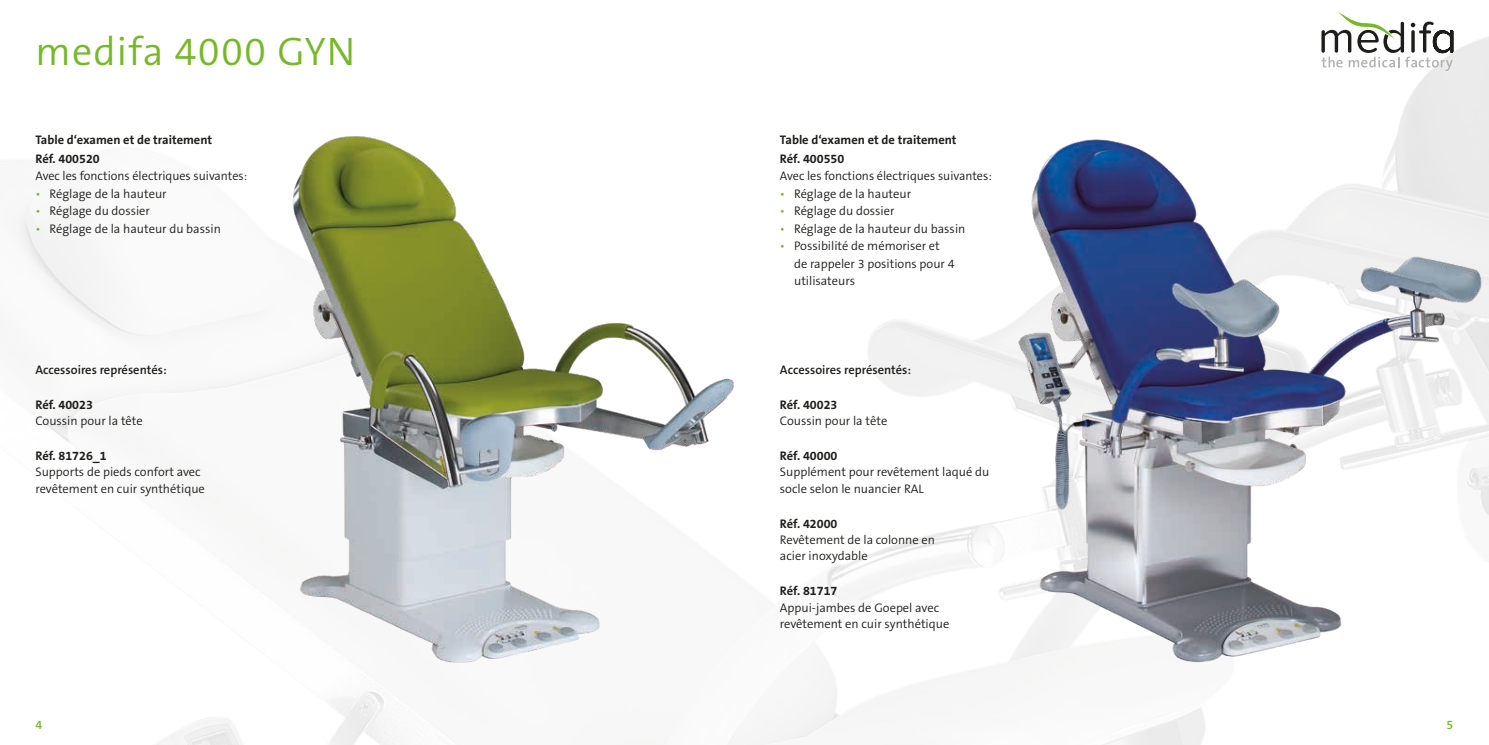
<style>
.page{position:relative;width:1489px;height:745px;background:#fff}
.page>*{position:absolute;margin:0;border:0;box-sizing:border-box;transform-origin:0 0}
.t1{font:300 40px "The Sans B W4";letter-spacing:.03em;color:#76b82a}
.t2{font:300 12.5px/16.2px "The Sans B W4";color:#1d1d1b}
.t3{font:700 12.5px/18.8px "The Sans B W7";color:#1d1d1b}
.t4{font:600 12.5px "The Sans B W6";color:#1d1d1b}
.t5{font:600 12.5px "The Sans B W6";color:#76b82a}
.s1{color:#76b82a}
</style>
<div class="page">
<img style="left:18px;top:30px;width:1470px;height:714px">
<img style="left:266px;top:135px;width:471px;height:569px">
<img style="left:969px;top:135px;width:519px;height:534px">
<svg style="left:1321px;top:11px;width:132px;height:60px"></svg>
<h1 class="t1" style="left:35px;top:26px;width:321px">medifa 4000 GYN</h1>
<p class="t3" style="left:35px;top:130px;width:178px">Table d‘examen et de traitement<br>Réf. 400520</p>
<p class="t2" style="left:35px;top:168px;width:213px">Avec les fonctions électriques suivantes:</p>
<p class="t2" style="left:35px;top:185px;width:133px"><span class="s1">•</span> Réglage de la hauteur</p>
<p class="t2" style="left:35px;top:203px;width:116px"><span class="s1">•</span> Réglage du dossier</p>
<p class="t2" style="left:35px;top:220px;width:187px"><span class="s1">•</span> Réglage de la hauteur du bassin</p>
<p class="t4" style="left:35px;top:361px;width:133px">Accessoires représentés:</p>
<p class="t3" style="left:35px;top:395px;width:59px">Réf. 40023</p>
<p class="t2" style="left:35px;top:412px;width:109px">Coussin pour la tête</p>
<p class="t3" style="left:35px;top:446px;width:73px">Réf. 81726_1</p>
<p class="t2" style="left:35px;top:464px;width:171px">Supports de pieds confort avec revêtement en cuir synthétique</p>
<p class="t3" style="left:780px;top:130px;width:178px">Table d‘examen et de traitement<br>Réf. 400550</p>
<p class="t2" style="left:780px;top:168px;width:213px">Avec les fonctions électriques suivantes:</p>
<p class="t2" style="left:780px;top:185px;width:133px"><span class="s1">•</span> Réglage de la hauteur</p>
<p class="t2" style="left:780px;top:203px;width:116px"><span class="s1">•</span> Réglage du dossier</p>
<p class="t2" style="left:780px;top:220px;width:187px"><span class="s1">•</span> Réglage de la hauteur du bassin</p>
<p class="t2" style="left:794px;top:237px;width:162px;line-height:17.5px;text-indent:-14px"><span class="s1">•</span> Possibilité de mémoriser et de rappeler 3 positions pour 4 utilisateurs</p>
<p class="t4" style="left:780px;top:361px;width:133px">Accessoires représentés:</p>
<p class="t3" style="left:780px;top:395px;width:59px">Réf. 40023</p>
<p class="t2" style="left:780px;top:412px;width:109px">Coussin pour la tête</p>
<p class="t3" style="left:780px;top:446px;width:59px">Réf. 40000</p>
<p class="t2" style="left:780px;top:464px;width:211px">Supplément pour revêtement laqué du socle selon le nuancier RAL</p>
<p class="t3" style="left:780px;top:514px;width:59px">Réf. 42000</p>
<p class="t2" style="left:780px;top:531px;width:157px">Revêtement de la colonne en acier inoxydable</p>
<p class="t3" style="left:780px;top:581px;width:59px">Réf. 81717</p>
<p class="t2" style="left:780px;top:599px;width:171px">Appui-jambes de Goepel avec revêtement en cuir synthétique</p>
<p class="t5" style="left:35px;top:716px;width:8px">4</p>
<p class="t5" style="left:1446px;top:716px;width:8px">5</p>
</div>
